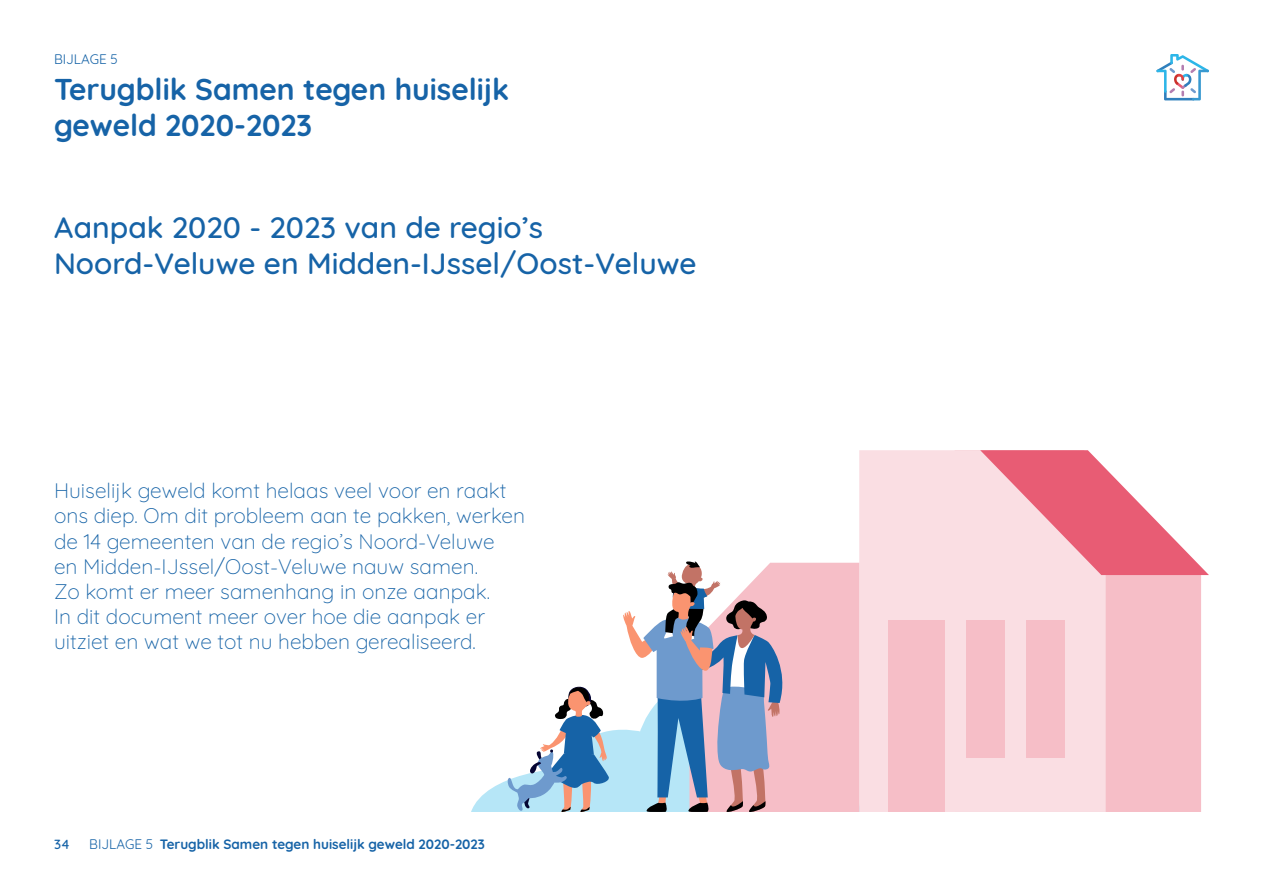
<style>
.page{position:relative;width:1263px;height:893px;background:#fff}
.page>*{position:absolute;margin:0;border:0;box-sizing:border-box;transform-origin:0 0}
.t1{font:500 30px/36px "Quicksand";color:#1663a7}
.t2{font:700 30px/36px "Quicksand";color:#1663a7}
.t3{font:300 21px/25.2px "Quicksand";color:#1663a7}
.t4{font:700 13.5px "Quicksand";color:#1663a7}
.t5{font:13.5px "Quicksand";color:#1663a7}
.t6{font:500 13.5px "Quicksand";color:#1663a7}
.s1{font-weight:400}
</style>
<div class="page">
<svg style="left:1156px;top:54px;width:53px;height:46px"></svg>
<svg style="left:471px;top:729px;width:152px;height:83px"></svg>
<div style="left:1106px;top:575px;width:95px;height:237px;background:#f6bec7"></div>
<div style="left:859px;top:450px;width:247px;height:362px;background:#fadee3"></div>
<svg style="left:980px;top:450px;width:229px;height:125px"></svg>
<div style="left:1136px;top:620px;width:38px;height:138px;background:#f6bec7"></div>
<div style="left:1026px;top:620px;width:39px;height:138px;background:#f6bec7"></div>
<div style="left:966px;top:620px;width:39px;height:138px;background:#f6bec7"></div>
<div style="left:888px;top:620px;width:56px;height:192px;background:#f6bec7"></div>
<svg style="left:623px;top:561px;width:236px;height:251px;background:#c2b4c5"></svg>
<svg style="left:507px;top:686px;width:104px;height:126px"></svg>
<p class="t5" style="left:54px;top:49px;width:65px">BIJLAGE 5</p>
<h1 class="t2" style="left:54px;top:69px;width:457px">Terugblik Samen tegen huiselijk geweld 2020-2023</h1>
<h1 class="t1" style="left:54px;top:207px;width:644px">Aanpak 2020 - 2023 van de regio’s<br>Noord-Veluwe en Midden-IJssel/Oost-Veluwe</h1>
<p class="t3" style="left:54px;top:476px;width:473px">Huiselijk geweld komt helaas veel voor en raakt ons diep. Om dit probleem aan te pakken, werken de 14 gemeenten van de regio’s Noord-Veluwe<br>en Midden-IJssel/Oost-Veluwe nauw samen.<br>Zo komt er meer samenhang in onze aanpak.<br>In dit document meer over hoe die aanpak er uitziet en wat we tot nu hebben gerealiseerd.</p>
<p class="t6" style="left:54px;top:833px;width:17px">34</p>
<p class="t4" style="left:89px;top:833px;width:397px"><span class="s1">BIJLAGE 5</span> Terugblik Samen tegen huiselijk geweld 2020-2023</p>
</div>
